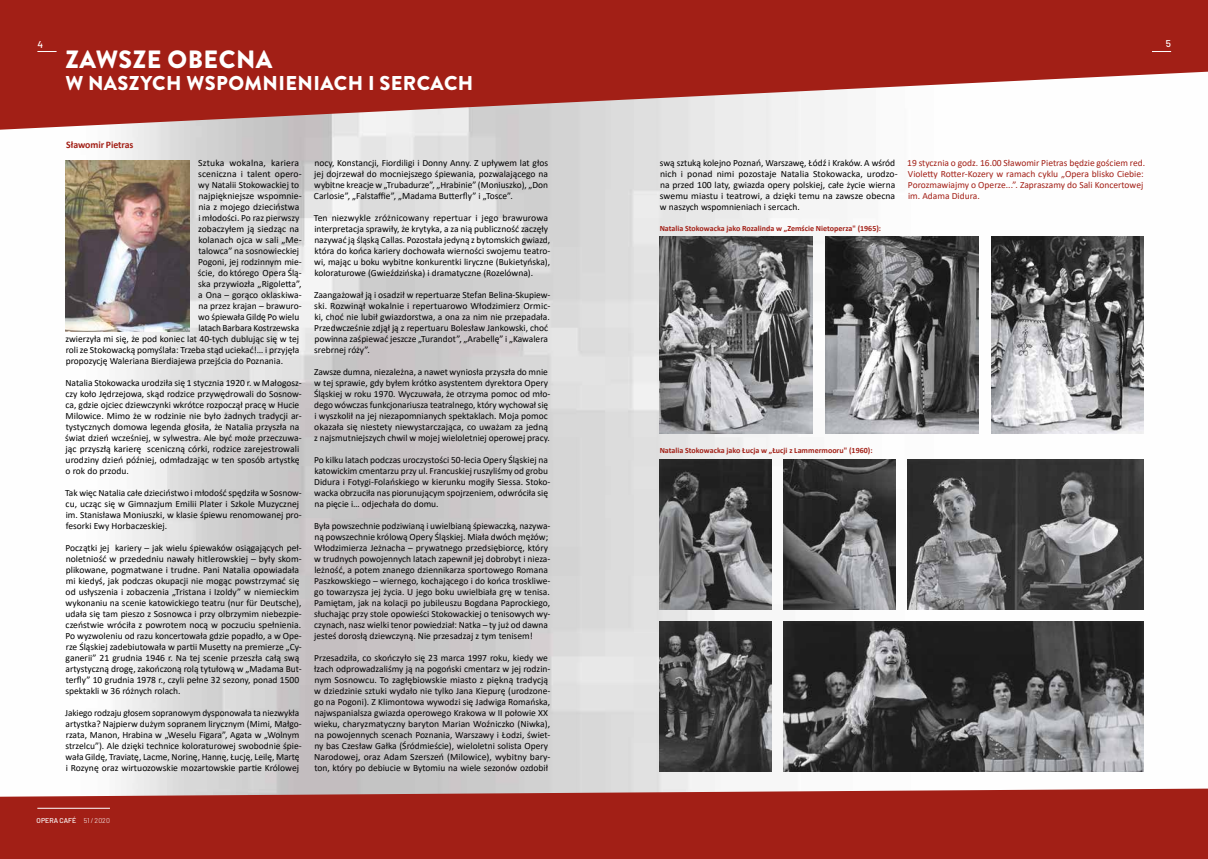
<style>
.page{position:relative;width:1208px;height:859px;background:#fff}
.page>*{position:absolute;margin:0;border:0;box-sizing:border-box;transform-origin:0 0}
.t1{font:900 25px "Brandon Grotesque";letter-spacing:.02em;color:#fff}
.t2{font:900 20px "Brandon Grotesque";letter-spacing:.02em;color:#fff}
.t3{font:700 10px "Calibri";letter-spacing:-.005em;color:#a21f16}
.t4{font:500 10px "Barlow";color:#fff}
.t5{font:9.5px/11px "Calibri";color:#000}
.t6{font:9.5px/11px "Calibri";color:#a21f16}
.t7{font:700 8px "Calibri";color:#a21f16}
.t8{font:500 7px "Barlow";color:#fff}
.s1{font-weight:300}
</style>
<div class="page">
<img style="left:65px;top:130px;width:1142px;height:659px">
<svg style="left:0;top:0;width:1208px;height:130px;background:#b34d46"></svg>
<div style="left:0;top:789px;width:1208px;height:70px;background:#a21f16"></div>
<svg style="left:1152px;top:51px;width:19px;height:1px"></svg>
<hr style="left:37px;top:808px;width:73px;height:1px;background:#fff">
<svg style="left:37px;top:51px;width:20px;height:1px"></svg>
<img style="left:659px;top:236px;width:153px;height:197px">
<img style="left:825px;top:236px;width:153px;height:197px">
<img style="left:991px;top:236px;width:152px;height:197px">
<img style="left:659px;top:459px;width:112px;height:150px">
<img style="left:659px;top:622px;width:112px;height:149px">
<img style="left:783px;top:459px;width:112px;height:150px">
<img style="left:908px;top:459px;width:235px;height:150px">
<img style="left:784px;top:622px;width:359px;height:149px">
<img style="left:65px;top:161px;width:125px;height:171px">
<p class="t4" style="left:37px;top:38px;width:7px">4</p>
<h1 class="t1" style="left:65px;top:41px;width:208px">ZAWSZE OBECNA</h1>
<h2 class="t2" style="left:65px;top:69px;width:409px">W NASZYCH WSPOMNIENIACH I SERCACH</h2>
<p class="t3" style="left:66px;top:138px;width:69px">Sławomir Pietras</p>
<p class="t5" style="left:198px;top:157px;width:103px">Sztuka wokalna, kariera</p>
<p class="t5" style="left:198px;top:168px;width:105px">sceniczna i talent opero-</p>
<p class="t5" style="left:198px;top:179px;width:102px">wy Natalii Stokowackiej to</p>
<p class="t5" style="left:198px;top:190px;width:105px">najpiękniejsze wspomnie-</p>
<p class="t5" style="left:198px;top:201px;width:102px">nia z mojego dzieciństwa</p>
<p class="t5" style="left:198px;top:212px;width:103px">i młodości. Po raz pierwszy</p>
<p class="t5" style="left:198px;top:223px;width:103px">zobaczyłem ją siedząc na</p>
<p class="t5" style="left:198px;top:234px;width:105px">kolanach ojca w sali „Me-</p>
<p class="t5" style="left:198px;top:245px;width:102px">talowca” na sosnowieckiej</p>
<p class="t5" style="left:198px;top:256px;width:105px">Pogoni, jej rodzinnym mie-</p>
<p class="t5" style="left:198px;top:267px;width:105px">ście, do którego Opera Ślą-</p>
<p class="t5" style="left:198px;top:278px;width:105px">ska przywiozła „Rigoletta”,</p>
<p class="t5" style="left:198px;top:289px;width:105px">a Ona – gorąco oklaskiwa-</p>
<p class="t5" style="left:198px;top:300px;width:105px">na przez krajan – brawuro-</p>
<p class="t5" style="left:198px;top:311px;width:102px">wo śpiewała Gildę Po wielu</p>
<p class="t5" style="left:198px;top:322px;width:102px">latach Barbara Kostrzewska</p>
<p class="t5" style="left:65px;top:333px;width:235px">zwierzyła mi się, że pod koniec lat 40-tych dublując się w tej</p>
<p class="t5" style="left:66px;top:344px;width:235px">roli ze Stokowacką pomyślała: Trzeba stąd uciekać!… i przyjęła</p>
<p class="t5" style="left:66px;top:355px;width:219px">propozycję Waleriana Bierdiajewa przejścia do Poznania.</p>
<p class="t5" style="left:65px;top:377px;width:238px">Natalia Stokowacka urodziła się 1 stycznia 1920 r. w Małogosz&shy;czy koło Jędrzejowa, skąd rodzice przywędrowali do Sosnow&shy;ca, gdzie ojciec dziewczynki wkrótce rozpoczął pracę w Hucie Milowice. Mimo że w rodzinie nie było żadnych tradycji ar&shy;tystycznych domowa legenda głosiła, że Natalia przyszła na świat dzień wcześniej, w sylwestra. Ale być może przeczuwa&shy;jąc przyszłą karierę sceniczną córki, rodzice zarejestrowali urodziny dzień później, odmładzając w ten sposób artystkę o rok do przodu.</p>
<p class="t5" style="left:65px;top:487px;width:238px">Tak więc Natalia całe dzieciństwo i młodość spędziła w Sosnow&shy;cu, ucząc się w Gimnazjum Emilii Plater i Szkole Muzycznej im. Stanisława Moniuszki, w klasie śpiewu renomowanej pro&shy;fesorki Ewy Horbaczeskiej.</p>
<p class="t5" style="left:65px;top:542px;width:238px">Początki jej kariery – jak wielu śpiewaków osiągających peł&shy;noletniość w przededniu nawały hitlerowskiej – były skom&shy;plikowane, pogmatwane i trudne. Pani Natalia opowiadała mi kiedyś, jak podczas okupacji nie mogąc powstrzymać się od usłyszenia i zobaczenia „Tristana i Izoldy” w niemieckim wykonaniu na scenie katowickiego teatru (nur für Deutsche), udała się tam pieszo z Sosnowca i przy olbrzymim niebezpie&shy;czeństwie wróciła z powrotem nocą w poczuciu spełnienia.<br>Po wyzwoleniu od razu koncertowała gdzie popadło, a w Ope&shy;rze Śląskiej zadebiutowała w partii Musetty na premierze „Cy&shy;ganerii” 21 grudnia 1946 r. Na tej scenie przeszła całą swą artystyczną drogę, zakończoną rolą tytułową w „Madama But&shy;terfly” 10 grudnia 1978 r., czyli pełne 32 sezony, ponad 1500 spektakli w 36 różnych rolach.</p>
<p class="t5" style="left:65px;top:707px;width:238px">Jakiego rodzaju głosem sopranowym dysponowała ta niezwykła artystka? Najpierw dużym sopranem lirycznym (Mimi, Małgo&shy;rzata, Manon, Hrabina w „Weselu Figara”, Agata w „Wolnym strzelcu”). Ale dzięki technice koloraturowej swobodnie śpie&shy;wała Gildę, Traviatę, Lacme, Norinę, Hannę, Łucję, Leilę, Martę i Rozynę oraz wirtuozowskie mozartowskie partie Królowej</p>
<p class="t5" style="left:314px;top:157px;width:236px;text-align:justify">nocy, Konstancji, Fiordiligi i Donny Anny. Z upływem lat głos jej dojrzewał do mocniejszego śpiewania, pozwalającego na wybitne kreacje w „Trubadurze”, „Hrabinie” (Moniuszko), „Don Carlosie”, „Falstaffie”, „Madama Butterfly” i „Tosce”.</p>
<p class="t5" style="left:314px;top:212px;width:238px">Ten niezwykle zróżnicowany repertuar i jego brawurowa interpretacja sprawiły, że krytyka, a za nią publiczność zaczęły nazywać ją śląską Callas. Pozostała jedyną z bytomskich gwiazd, która do końca kariery dochowała wierności swojemu teatro&shy;wi, mając u boku wybitne konkurentki liryczne (Bukietyńska), koloraturowe (Gwieździńska) i dramatyczne (Rozelówna).</p>
<p class="t5" style="left:314px;top:289px;width:238px">Zaangażował ją i osadził w repertuarze Stefan Belina-Skupiew&shy;ski. Rozwinął wokalnie i repertuarowo Włodzimierz Ormic&shy;ki, choć nie lubił gwiazdorstwa, a ona za nim nie przepadała.<br>Przedwcześnie zdjął ją z repertuaru Bolesław Jankowski, choć powinna zaśpiewać jeszcze „Turandot”, „Arabellę” i „Kawalera srebrnej róży”.</p>
<p class="t5" style="left:314px;top:366px;width:238px">Zawsze dumna, niezależna, a nawet wyniosła przyszła do mnie w tej sprawie, gdy byłem krótko asystentem dyrektora Opery Śląskiej w roku 1970. Wyczuwała, że otrzyma pomoc od mło&shy;dego wówczas funkcjonariusza teatralnego, który wychował się i wyszkolił na jej niezapomnianych spektaklach. Moja pomoc okazała się niestety niewystarczająca, co uważam za jedną z najsmutniejszych chwil w mojej wieloletniej operowej pracy.</p>
<p class="t5" style="left:314px;top:454px;width:238px">Po kilku latach podczas uroczystości 50-lecia Opery Śląskiej na katowickim cmentarzu przy ul. Francuskiej ruszyliśmy od grobu Didura i Fotygi-Folańskiego w kierunku mogiły Siessa. Stoko&shy;wacka obrzuciła nas piorunującym spojrzeniem, odwróciła się na pięcie i… odjechała do domu.</p>
<p class="t5" style="left:314px;top:520px;width:238px">Była powszechnie podziwianą i uwielbianą śpiewaczką, nazywa&shy;ną powszechnie królową Opery Śląskiej. Miała dwóch mężów; Włodzimierza Jeżnacha – prywatnego przedsiębiorcę, który w trudnych powojennych latach zapewnił jej dobrobyt i nieza&shy;leżność, a potem znanego dziennikarza sportowego Romana Paszkowskiego – wiernego, kochającego i do końca troskliwe&shy;go towarzysza jej życia. U jego boku uwielbiała grę w tenisa.<br>Pamiętam, jak na kolacji po jubileuszu Bogdana Paprockiego, słuchając przy stole opowieści Stokowackiej o tenisowych wy&shy;czynach, nasz wielki tenor powiedział: Natka – ty już od dawna jesteś dorosłą dziewczyną. Nie przesadzaj z tym tenisem!</p>
<p class="t5" style="left:314px;top:652px;width:238px">Przesadziła, co skończyło się 23 marca 1997 roku, kiedy we łzach odprowadzaliśmy ją na pogoński cmentarz w jej rodzin&shy;nym Sosnowcu. To zagłębiowskie miasto z piękną tradycją w dziedzinie sztuki wydało nie tylko Jana Kiepurę (urodzone&shy;go na Pogoni). Z Klimontowa wywodzi się Jadwiga Romańska, najwspanialsza gwiazda operowego Krakowa w II połowie XX wieku, charyzmatyczny baryton Marian Woźniczko (Niwka), na powojennych scenach Poznania, Warszawy i Łodzi, świet&shy;ny bas Czesław Gałka (Śródmieście), wieloletni solista Opery Narodowej, oraz Adam Szerszeń (Milowice), wybitny bary&shy;ton, który po debiucie w Bytomiu na wiele sezonów ozdobił</p>
<p class="t8" style="left:37px;top:816px;width:75px">OPERA CAFÉ <span class="s1">51 / 2020</span></p>
<p class="t4" style="left:1165px;top:37px;width:7px">5</p>
<p class="t5" style="left:660px;top:157px;width:239px">swą sztuką kolejno Poznań, Warszawę, Łódź i Kraków. A wśród nich i ponad nimi pozostaje Natalia Stokowacka, urodzo&shy;na przed 100 laty, gwiazda opery polskiej, całe życie wierna swemu miastu i teatrowi, a dzięki temu na zawsze obecna w naszych wspomnieniach i sercach.</p>
<p class="t6" style="left:907px;top:157px;width:239px">19 stycznia o godz. 16.00 Sławomir Pietras będzie gościem red.<br>Violetty Rotter-Kozery w ramach cyklu „Opera blisko Ciebie:<br>Porozmawiajmy o Operze...”. Zapraszamy do Sali Koncertowej im. Adama Didura.</p>
<p class="t7" style="left:659px;top:223px;width:223px">Natalia Stokowacka jako Rozalinda w „Zemście Nietoperza" (1965):</p>
<p class="t7" style="left:659px;top:444px;width:214px">Natalia Stokowacka jako Łucja w „Łucji z Lammermooru" (1960):</p>
</div>
